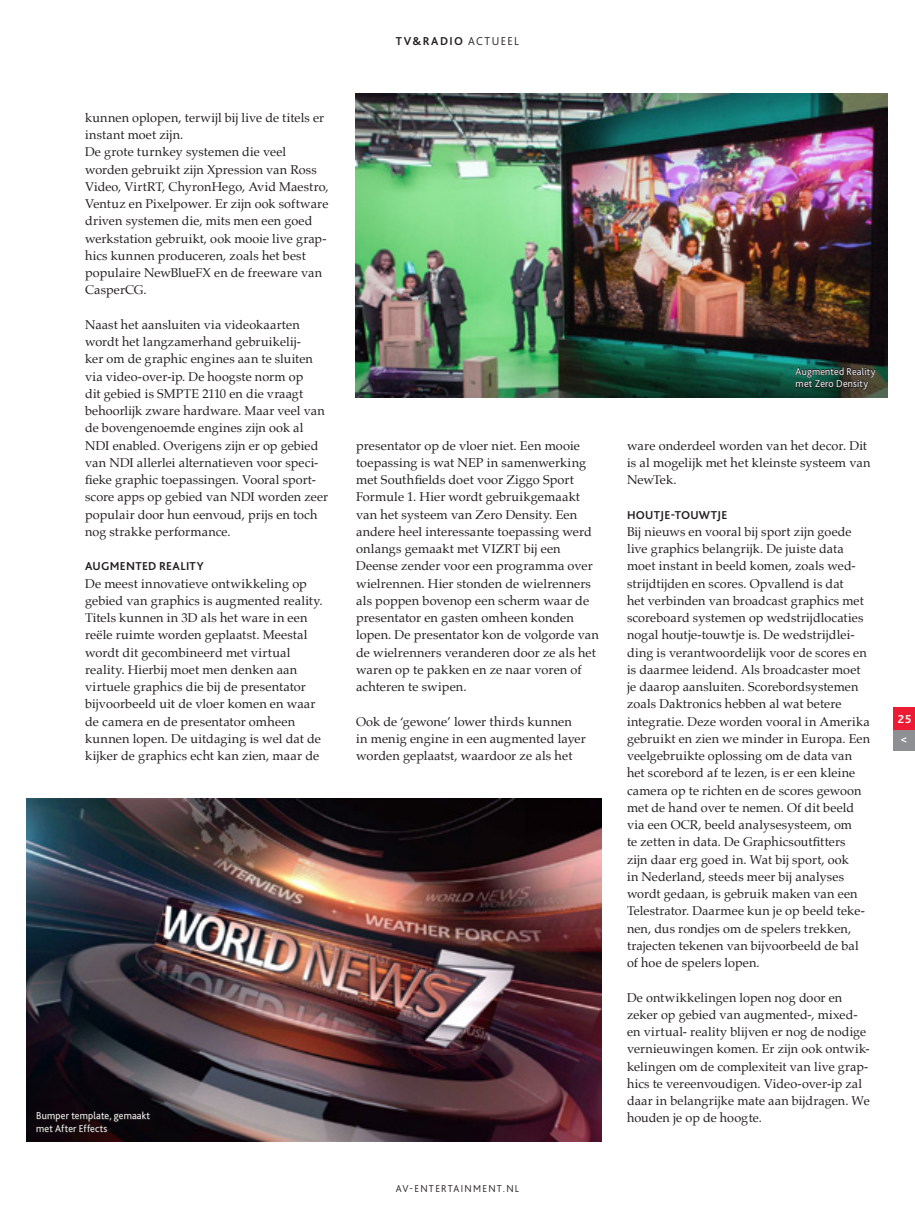
<style>
.page{position:relative;width:915px;height:1212px;background:#fff}
.page>*{position:absolute;margin:0;border:0;box-sizing:border-box;transform-origin:0 0}
.platte_tekst{font:12.75px/17.2px "Palatino";letter-spacing:.005em;color:#231f20}
.kop_alinea{font:700 12px "Bliss 2";letter-spacing:.025em;color:#231f20}
.kop_alinea-2{font:700 12px "Bliss 2";color:#fff}
.kop_alinea-3{font:300 10.5px/12.6px "Bliss 2";letter-spacing:.015em;color:#fff}
.kop_alinea-4{font:300 10.5px "Bliss 2";letter-spacing:.125em;color:#231f20}
.s1{font-weight:300}
</style>
<div class="page">
<div style="left:893px;top:728px;width:21px;height:22px;background:#8d8f92"></div>
<div style="left:893px;top:707px;width:21px;height:22px;background:#ed1a33"></div>
<img style="left:356px;top:93px;width:531px;height:305px">
<img style="left:26px;top:799px;width:575px;height:343px">
<svg style="left:794px;top:363px;width:82px;height:29px;background:#233d32"></svg>
<svg style="left:36px;top:1111px;width:115px;height:22px;background:#140d11"></svg>
<p class="platte_tekst" style="left:85px;top:109px;width:240px">kunnen oplopen, terwijl bij live de titels er instant moet zijn.</p>
<p class="platte_tekst" style="left:85px;top:143px;width:245px">De grote turnkey systemen die veel worden gebruikt zijn Xpression van Ross Video, VirtRT, ChyronHego, Avid Maestro, Ventuz en Pixelpower. Er zijn ook software driven systemen die, mits men een goed werkstation gebruikt, ook mooie live grap&shy;hics kunnen produceren, zoals het best populaire NewBlueFX en de freeware van CasperCG.</p>
<p class="platte_tekst" style="left:85px;top:316px;width:244px">Naast het aansluiten via videokaarten wordt het langzamerhand gebruikelij-<br>ker om de graphic engines aan te sluiten via video-over-ip. De hoogste norm op<br>dit gebied is SMPTE 2110 en die vraagt behoorlijk zware hardware. Maar veel van de bovengenoemde engines zijn ook al NDI enabled. Overigens zijn er op gebied van NDI allerlei alternatieven voor speci&shy;fieke graphic toepassingen. Vooral sport&shy;score apps op gebied van NDI worden zeer populair door hun eenvoud, prijs en toch nog strakke performance.</p>
<p class="kop_alinea" style="left:85px;top:559px;width:120px">AUGMENTED REALITY</p>
<p class="platte_tekst" style="left:85px;top:574px;width:239px">De meest innovatieve ontwikkeling op gebied van graphics is augmented reality.<br>Titels kunnen in 3D als het ware in een reële ruimte worden geplaatst. Meestal wordt dit gecombineerd met virtual reality. Hierbij moet men denken aan virtuele graphics die bij de presentator bijvoorbeeld uit de vloer komen en waar de camera en de presentator omheen kunnen lopen. De uitdaging is wel dat de kijker de graphics echt kan zien, maar de</p>
<p class="kop_alinea-3" style="left:36px;top:1109px;width:115px">Bumper template, gemaakt met After Effects</p>
<p class="kop_alinea" style="left:395px;top:33px;width:125px">TV&amp;RADIO <span class="s1">ACTUEEL</span></p>
<p class="platte_tekst" style="left:356px;top:436px;width:244px">presentator op de vloer niet. Een mooie toepassing is wat NEP in samenwerking met Southfields doet voor Ziggo Sport Formule 1. Hier wordt gebruikgemaakt van het systeem van Zero Density. Een andere heel interessante toepassing werd onlangs gemaakt met VIZRT bij een Deense zender voor een programma over wielrennen. Hier stonden de wielrenners als poppen bovenop een scherm waar de presentator en gasten omheen konden lopen. De presentator kon de volgorde van de wielrenners veranderen door ze als het waren op te pakken en ze naar voren of achteren te swipen.</p>
<p class="platte_tekst" style="left:356px;top:712px;width:231px">Ook de ‘gewone’ lower thirds kunnen in menig engine in een augmented layer worden geplaatst, waardoor ze als het</p>
<p class="kop_alinea-4" style="left:395px;top:1182px;width:125px">AV-ENTERTAINMENT.NL</p>
<p class="kop_alinea-3" style="left:795px;top:365px;width:81px">Augmented Reality</p>
<p class="kop_alinea-3" style="left:795px;top:377px;width:74px">met Zero Density</p>
<p class="platte_tekst" style="left:626px;top:436px;width:245px">ware onderdeel worden van het decor. Dit is al mogelijk met het kleinste systeem van<br>NewTek.</p>
<p class="kop_alinea" style="left:626px;top:507px;width:102px">HOUTJE-TOUWTJE</p>
<p class="platte_tekst" style="left:626px;top:523px;width:244px">Bij nieuws en vooral bij sport zijn goede live graphics belangrijk. De juiste data moet instant in beeld komen, zoals wed&shy;strijdtijden en scores. Opvallend is dat<br>het verbinden van broadcast graphics met scoreboard systemen op wedstrijdlocaties nogal houtje-touwtje is. De wedstrijdlei&shy;ding is verantwoordelijk voor de scores en is daarmee leidend. Als broadcaster moet je daarop aansluiten. Scorebordsystemen zoals Daktronics hebben al wat betere integratie. Deze worden vooral in Amerika gebruikt en zien we minder in Europa. Een veelgebruikte oplossing om de data van het scorebord af te lezen, is er een kleine camera op te richten en de scores gewoon met de hand over te nemen. Of dit beeld via een OCR, beeld analysesysteem, om<br>te zetten in data. De Graphicsoutfitters<br>zijn daar erg goed in. Wat bij sport, ook<br>in Nederland, steeds meer bij analyses wordt gedaan, is gebruik maken van een Telestrator. Daarmee kun je op beeld teke&shy;nen, dus rondjes om de spelers trekken, trajecten tekenen van bijvoorbeeld de bal of hoe de spelers lopen.</p>
<p class="platte_tekst" style="left:626px;top:988px;width:244px">De ontwikkelingen lopen nog door en zeker op gebied van augmented-, mixed&shy;en virtual- reality blijven er nog de nodige vernieuwingen komen. Er zijn ook ontwik&shy;kelingen om de complexiteit van live grap&shy;hics te vereenvoudigen. Video-over-ip zal daar in belangrijke mate aan bijdragen. We houden je op de hoogte.</p>
<p class="kop_alinea-2" style="left:897px;top:711px;width:15px">25</p>
<p class="kop_alinea-2" style="left:900px;top:732px;width:8px">&lt;</p>
</div>
